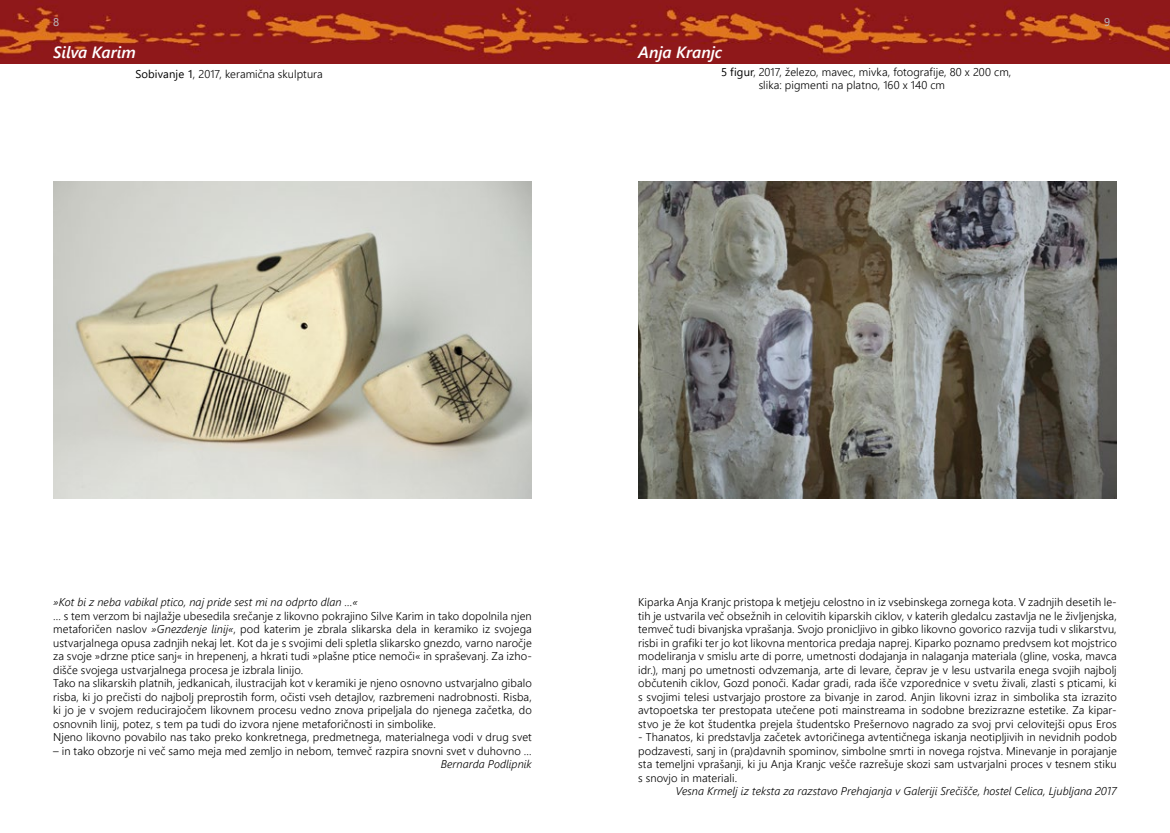
<style>
.page{position:relative;width:1170px;height:833px;background:#fff}
.page>*{position:absolute;margin:0;border:0;box-sizing:border-box;transform-origin:0 0}
.t1{font:italic 600 16.25px "Segoe UI";letter-spacing:-.005em;color:#fff}
.t2{font:300 11.25px/13.5px "Segoe UI";letter-spacing:.005em;color:#000;text-align:justify}
.t3{font:italic 300 11.25px "Segoe UI";letter-spacing:.005em;color:#000}
.t4{font:11.25px "Segoe UI";color:#bcbec0}
.s1{font-weight:400}
.s2{font-style:italic}
</style>
<div class="page">
<img style="left:0;top:0;width:1169px;height:64px">
<img style="left:638px;top:181px;width:478px;height:317px">
<img style="left:53px;top:181px;width:478px;height:317px">
<p class="t4" style="left:53px;top:13px;width:8px">8</p>
<p class="t4" style="left:1103px;top:13px;width:8px">9</p>
<h1 class="t1" style="left:53px;top:39px;width:84px">Silva Karim</h1>
<p class="t2" style="left:135px;top:67px;width:189px"><span class="s1">Sobivanje 1</span>, 2017, keramična skulptura</p>
<h1 class="t1" style="left:638px;top:39px;width:85px">Anja Kranjc</h1>
<p class="t2" style="left:758px;top:64px;width:254px;text-indent:-37px"><span class="s1">5 figur</span>, 2017, železo, mavec, mivka, fotografije, 80 x 200 cm, slika: pigmenti na platno, 160 x 140 cm</p>
<p class="t3" style="left:53px;top:593px;width:306px">»Kot bi z neba vabikal ptico, naj pride sest mi na odprto dlan …«</p>
<p class="t2" style="left:53px;top:608px;width:480px;text-align:left">… s tem verzom bi najlažje ubesedila srečanje z likovno pokrajino Silve Karim in tako dopolnila njen metaforičen naslov <span class="s2">»Gnezdenje linij«</span>, pod katerim je zbrala slikarska dela in keramiko iz svojega ustvarjalnega opusa zadnjih nekaj let. Kot da je s svojimi deli spletla slikarsko gnezdo, varno naročje za svoje »drzne ptice sanj« in hrepenenj, a hkrati tudi »plašne ptice nemoči« in spraševanj. Za izho&shy;dišče svojega ustvarjalnega procesa je izbrala linijo.<br>Tako na slikarskih platnih, jedkanicah, ilustracijah kot v keramiki je njeno osnovno ustvarjalno gibalo risba, ki jo prečisti do najbolj preprostih form, očisti vseh detajlov, razbremeni nadrobnosti. Risba, ki jo je v svojem reducirajočem likovnem procesu vedno znova pripeljala do njenega začetka, do osnovnih linij, potez, s tem pa tudi do izvora njene metaforičnosti in simbolike.<br>Njeno likovno povabilo nas tako preko konkretnega, predmetnega, materialnega vodi v drug svet</p>
<p class="t2" style="left:53px;top:743px;width:480px">– in tako obzorje ni več samo meja med zemljo in nebom, temveč razpira snovni svet v duhovno …</p>
<p class="t3" style="left:441px;top:755px;width:92px">Bernarda Podlipnik</p>
<p class="t2" style="left:638px;top:595px;width:480px">Kiparka Anja Kranjc pristopa k metjeju celostno in iz vsebinskega zornega kota. V zadnjih desetih le&shy;tih je ustvarila več obsežnih in celovitih kiparskih ciklov, v katerih gledalcu zastavlja ne le življenjska, temveč tudi bivanjska vprašanja. Svojo pronicljivo in gibko likovno govorico razvija tudi v slikarstvu, risbi in grafiki ter jo kot likovna mentorica predaja naprej. Kiparko poznamo predvsem kot mojstrico modeliranja v smislu arte di porre, umetnosti dodajanja in nalaganja materiala (gline, voska, mavca idr.), manj po umetnosti odvzemanja, arte di levare, čeprav je v lesu ustvarila enega svojih najbolj občutenih ciklov, Gozd ponoči. Kadar gradi, rada išče vzporednice v svetu živali, zlasti s pticami, ki s svojimi telesi ustvarjajo prostore za bivanje in zarod. Anjin likovni izraz in simbolika sta izrazito avtopoetska ter prestopata utečene poti mainstreama in sodobne brezizrazne estetike. Za kipar&shy;stvo je že kot študentka prejela študentsko Prešernovo nagrado za svoj prvi celovitejši opus Eros</p>
<p class="t2" style="left:638px;top:730px;width:480px">- Thanatos, ki predstavlja začetek avtoričinega avtentičnega iskanja neotipljivih in nevidnih podob podzavesti, sanj in (pra)davnih spominov, simbolne smrti in novega rojstva. Minevanje in porajanje sta temeljni vprašanji, ki ju Anja Kranjc vešče razrešuje skozi sam ustvarjalni proces v tesnem stiku s snovjo in materiali.</p>
<p class="t3" style="left:675px;top:782px;width:442px">Vesna Krmelj iz teksta za razstavo Prehajanja v Galeriji Srečišče, hostel Celica, Ljubljana 2017</p>
</div>
